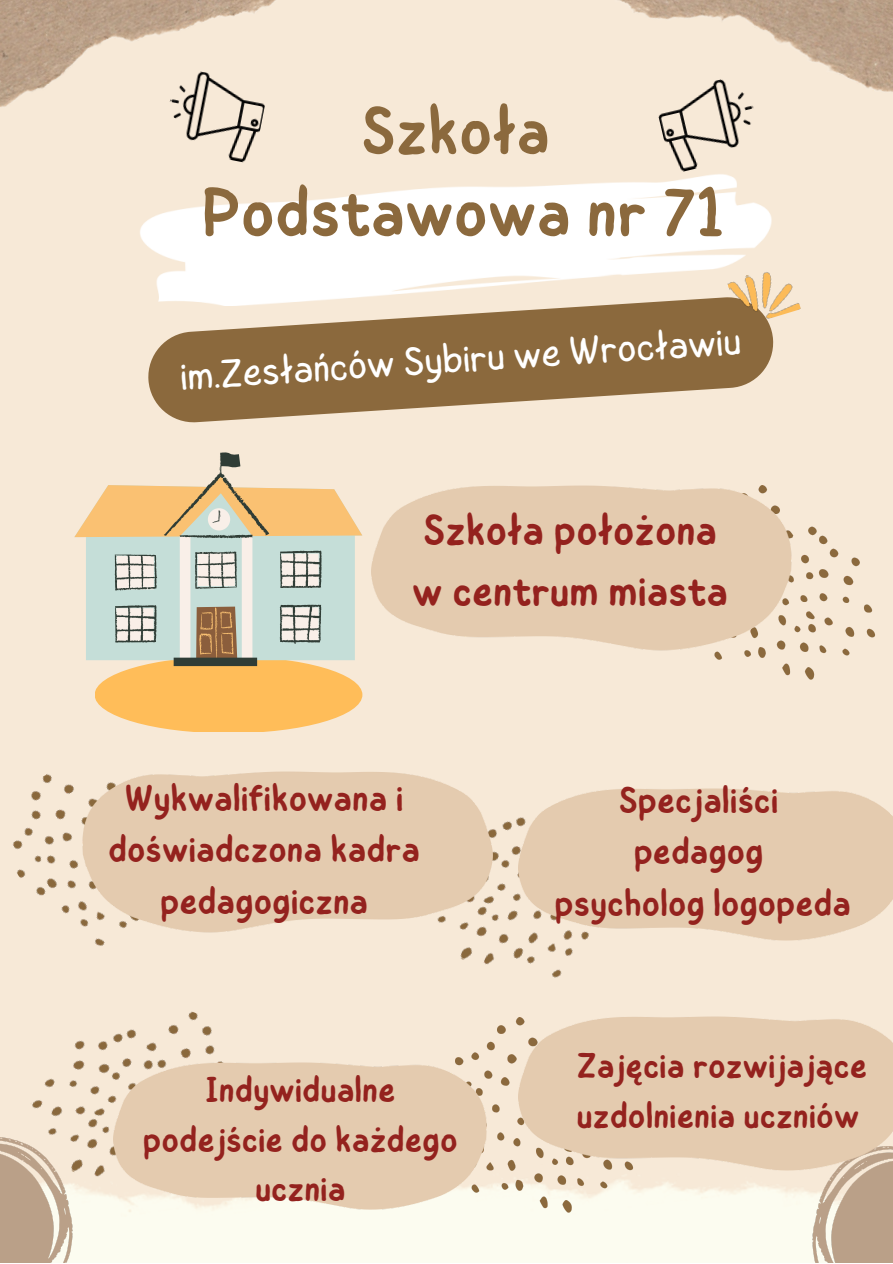
<style>
.page{position:relative;width:893px;height:1264px;background:#fff}
.page>*{position:absolute;margin:0;border:0;box-sizing:border-box;transform-origin:0 0}
.t1{font:500 69.3px "Childos Arabic";color:#8b693d}
.t2{font:500 67.8px "Childos Arabic";color:#8b693d}
.t3{font:500 43.5px/60.8px "Childos Arabic";color:#94221e}
.t4{font:300 40.2px "Childos Arabic";color:#fff}
.t5{font:500 37.5px/51.8px "Childos Arabic";color:#94221e;text-align:center}
.t6{font:500 37.2px/51.8px "Childos Arabic";color:#94221e;text-align:center}
.t7{font:500 36px/49.5px "Childos Arabic";color:#94221e;text-align:center}
</style>
<div class="page">
<div style="left:0;top:0;width:892px;height:1262px;background:#f7e9d7"></div>
<img style="left:140px;top:174px;width:632px;height:120px">
<img style="left:187px;top:137px;width:68px;height:26px">
<div style="left:72px;top:1182px;width:740px;height:80px;background:#fcfcf0"></div>
<svg style="left:148px;top:294px;width:626px;height:129px;fill:#8b693d"></svg>
<img style="left:726px;top:263px;width:74px;height:64px">
<img style="left:714px;top:526px;width:161px;height:153px">
<img style="left:13px;top:731px;width:233px;height:215px">
<img style="left:460px;top:818px;width:113px;height:160px">
<img style="left:371px;top:485px;width:421px;height:169px">
<img style="left:455px;top:1018px;width:178px;height:194px">
<img style="left:518px;top:788px;width:374px;height:155px">
<img style="left:82px;top:771px;width:410px;height:164px">
<img style="left:0;top:0;width:276px;height:137px">
<img style="left:619px;top:0;width:273px;height:169px">
<img style="left:0;top:1137px;width:72px;height:125px">
<img style="left:812px;top:1173px;width:80px;height:89px">
<img style="left:12px;top:1011px;width:252px;height:210px">
<img style="left:113px;top:1062px;width:374px;height:150px">
<img style="left:518px;top:1016px;width:374px;height:157px">
<svg style="left:74px;top:506px;width:21px;height:152px"></svg>
<svg style="left:95px;top:452px;width:267px;height:279px"></svg>
<h2 class="t2" style="left:361px;top:83px;width:190px">Szkoła</h2>
<h1 class="t1" style="left:202px;top:163px;width:524px">Podstawowa nr 71</h1>
<p class="t4" style="left:178px;top:349px;width:563px;rotate:-4deg">im.Zesłańców Sybiru we Wrocławiu</p>
<p class="t3" style="left:412px;top:500px;width:317px">Szkoła położona w centrum miasta</p>
<p class="t5" style="left:108px;top:772px;width:313px">Wykwalifikowana i doświadczona kadra pedagogiczna</p>
<p class="t6" style="left:554px;top:774px;width:298px">Specjaliści pedagog<br>psycholog logopeda</p>
<p class="t7" style="left:143px;top:1065px;width:316px">Indywidualne podejście do każdego ucznia</p>
<p class="t7" style="left:576px;top:1041px;width:292px;text-align:left">Zajęcia rozwijające uzdolnienia uczniów</p>
</div>
